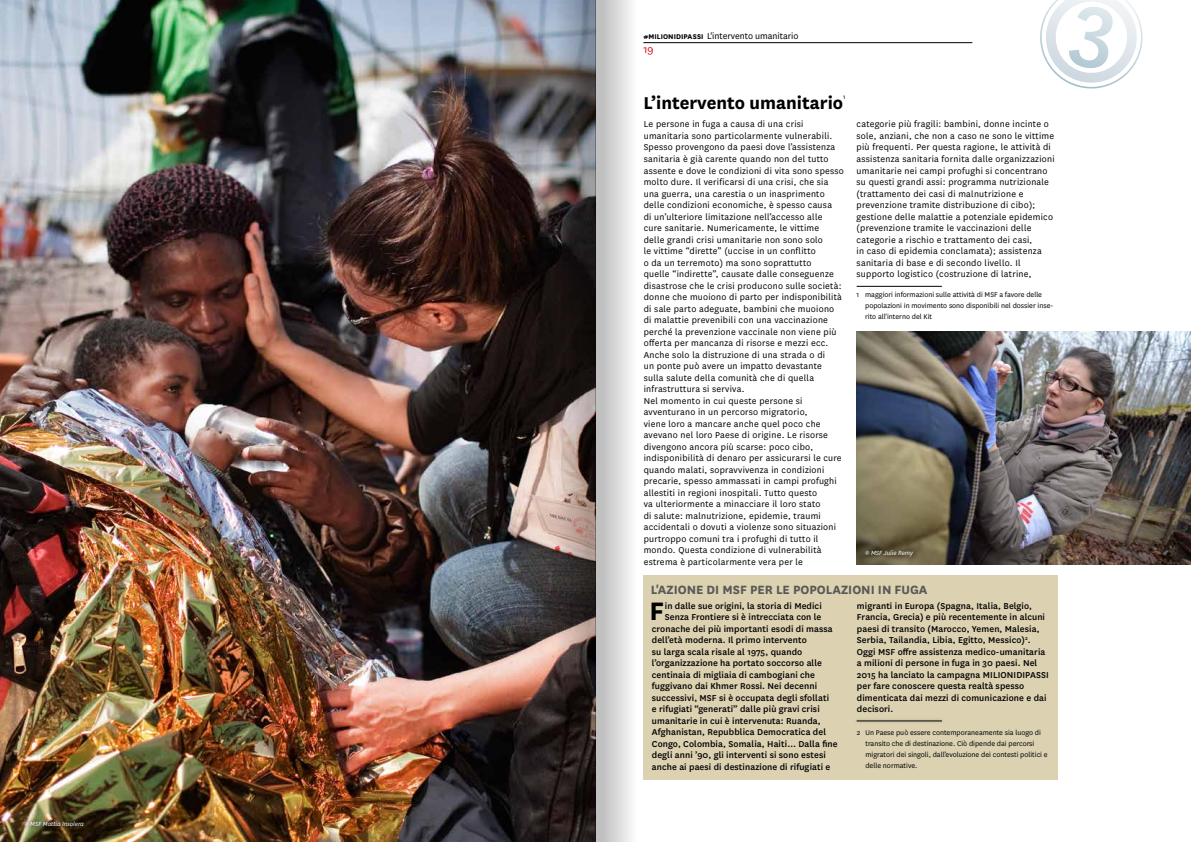
<style>
.page{position:relative;width:1191px;height:842px;background:#fff}
.page>*{position:absolute;margin:0;border:0;box-sizing:border-box;transform-origin:0 0}
.t1{font:700 29.5px "Medecins Sans";color:#000}
.t2{font:700 20px "Medecins Sans";color:#000}
.t3{font:700 14px "Medecins Sans";color:#585956}
.t4{font:12px "Medecins Sans";color:#db0812}
.t5{font:10px/11.5px "Medecins Sans";letter-spacing:.025em;color:#000}
.t6{font:500 10px/11.5px "Medecins Sans";letter-spacing:.01em;color:#000}
.t7{font:10px "Medecins Sans";color:#000}
.t8{font:8px/11px "Medecins Sans";color:#000}
.t9{font:italic 7px "Medecins Sans";letter-spacing:-.01em;color:#fff}
.t10{font:7px "Medecins Sans";color:#000}
.s1{font-weight:600;font-size:8px}
.s2{font-weight:700;font-size:8px}
</style>
<div class="page">
<hr style="left:643px;top:42px;width:329px;height:1px;background:#000">
<img style="left:0;top:0;width:553px;height:842px">
<img style="left:856px;top:332px;width:335px;height:232px">
<div style="left:643px;top:575px;width:414px;height:205px;background:#dcd2b2"></div>
<hr style="left:856px;top:286px;width:86px;height:1px;background:#000">
<div style="left:595px;top:0;width:43px;height:842px;background:linear-gradient(to right,#b7b5b5,#fefefe)"></div>
<img style="left:553px;top:0;width:42px;height:842px">
<div style="left:854px;top:717px;width:90px;height:7px;background:#000;opacity:.5"></div>
<hr style="left:856px;top:721px;width:86px;height:1px;background:#000">
<svg style="left:19px;top:816px;width:70px;height:15px"></svg>
<svg style="left:860px;top:545px;width:58px;height:17px"></svg>
<svg style="left:1040px;top:0;width:103px;height:89px"></svg>
<p class="t9" style="left:24px;top:819px;width:61px">® MSF Mattia Insolera</p>
<p class="t7" style="left:643px;top:29px;width:157px"><span class="s1">#</span><span class="s2">MILIONIDIPASSI</span> L'intervento umanitario</p>
<p class="t4" style="left:643px;top:41px;width:12px">19</p>
<h2 class="t2" style="left:643px;top:88px;width:201px">L’intervento umanitario</h2>
<p class="t10" style="left:843px;top:92px;width:4px">1</p>
<p class="t5" style="left:644px;top:118px;width:202px">Le persone in fuga a causa di una crisi umanitaria sono particolarmente vulnerabili.<br>Spesso provengono da paesi dove l’assistenza sanitaria è già carente quando non del tutto assente e dove le condizioni di vita sono spesso molto dure. Il verificarsi di una crisi, che sia una guerra, una carestia o un inasprimento delle condizioni economiche, è spesso causa<br>di un’ulteriore limitazione nell’accesso alle<br>cure sanitarie. Numericamente, le vittime<br>delle grandi crisi umanitarie non sono solo<br>le vittime “dirette” (uccise in un conflitto<br>o da un terremoto) ma sono soprattutto<br>quelle “indirette”, causate dalle conseguenze disastrose che le crisi producono sulle società: donne che muoiono di parto per indisponibilità di sale parto adeguate, bambini che muoiono di malattie prevenibili con una vaccinazione perché la prevenzione vaccinale non viene più offerta per mancanza di risorse e mezzi ecc.<br>Anche solo la distruzione di una strada o di<br>un ponte può avere un impatto devastante sulla salute della comunità che di quella infrastruttura si serviva.<br>Nel momento in cui queste persone si avventurano in un percorso migratorio,<br>viene loro a mancare anche quel poco che avevano nel loro Paese di origine. Le risorse divengono ancora più scarse: poco cibo, indisponibilità di denaro per assicurarsi le cure quando malati, sopravvivenza in condizioni precarie, spesso ammassati in campi profughi allestiti in regioni inospitali. Tutto questo<br>va ulteriormente a minacciare il loro stato<br>di salute: malnutrizione, epidemie, traumi accidentali o dovuti a violenze sono situazioni purtroppo comuni tra i profughi di tutto il mondo. Questa condizione di vulnerabilità estrema è particolarmente vera per le</p>
<p class="t5" style="left:856px;top:118px;width:199px">categorie più fragili: bambini, donne incinte o sole, anziani, che non a caso ne sono le vittime più frequenti. Per questa ragione, le attività di assistenza sanitaria fornita dalle organizzazioni umanitarie nei campi profughi si concentrano su questi grandi assi: programma nutrizionale (trattamento dei casi di malnutrizione e prevenzione tramite distribuzione di cibo); gestione delle malattie a potenziale epidemico (prevenzione tramite le vaccinazioni delle categorie a rischio e trattamento dei casi,<br>in caso di epidemia conclamata); assistenza sanitaria di base e di secondo livello. Il supporto logistico (costruzione di latrine,</p>
<p class="t8" style="left:865px;top:289px;width:190px;text-indent:-9px">1 maggiori informazioni sulle attività di MSF a favore delle popolazioni in movimento sono disponibili nel dossier inse&shy;rito all'interno del Kit</p>
<p class="t9" style="left:865px;top:549px;width:50px">® MSF Julie Remy</p>
<h3 class="t3" style="left:651px;top:580px;width:278px">L'AZIONE DI MSF PER LE POPOLAZIONI IN FUGA</h3>
<h1 class="t1" style="left:649px;top:590px;width:16px">F</h1>
<p class="t6" style="left:665px;top:600px;width:158px">in dalle sue origini, la storia di Medici</p>
<p class="t6" style="left:665px;top:611px;width:158px">Senza Frontiere si è intrecciata con le</p>
<p class="t6" style="left:652px;top:623px;width:182px">cronache dei più importanti esodi di massa</p>
<p class="t6" style="left:652px;top:634px;width:156px">dell’età moderna. Il primo intervento</p>
<p class="t6" style="left:652px;top:646px;width:152px">su larga scala risale al 1975, quando</p>
<p class="t6" style="left:652px;top:657px;width:171px">l’organizzazione ha portato soccorso alle</p>
<p class="t6" style="left:652px;top:669px;width:165px">centinaia di migliaia di cambogiani che</p>
<p class="t6" style="left:652px;top:680px;width:167px">fuggivano dai Khmer Rossi. Nei decenni</p>
<p class="t6" style="left:652px;top:692px;width:179px">successivi, MSF si è occupata degli sfollati</p>
<p class="t6" style="left:652px;top:703px;width:169px">e rifugiati “generati” dalle più gravi crisi</p>
<p class="t6" style="left:652px;top:715px;width:170px">umanitarie in cui è intervenuta: Ruanda,</p>
<p class="t6" style="left:652px;top:726px;width:176px">Afghanistan, Repubblica Democratica del</p>
<p class="t6" style="left:652px;top:738px;width:187px">Congo, Colombia, Somalia, Haiti… Dalla fine</p>
<p class="t6" style="left:652px;top:749px;width:175px">degli anni ’90, gli interventi si sono estesi</p>
<p class="t6" style="left:652px;top:761px;width:180px">anche ai paesi di destinazione di rifugiati e</p>
<p class="t6" style="left:857px;top:600px;width:193px">migranti in Europa (Spagna, Italia, Belgio, Francia, Grecia) e più recentemente in alcuni paesi di transito (Marocco, Yemen, Malesia, Serbia, Tailandia, Libia, Egitto, Messico)<sup>2</sup>.<br>Oggi MSF offre assistenza medico-umanitaria a milioni di persone in fuga in 30 paesi. Nel 2015 ha lanciato la campagna MILIONIDIPASSI per fare conoscere questa realtà spesso dimenticata dai mezzi di comunicazione e dai decisori.</p>
<p class="t8" style="left:865px;top:727px;width:184px;text-indent:-9px">2 Un Paese può essere contemporaneamente sia luogo di transito che di destinazione. Ciò dipende dai percorsi migratori dei singoli, dall’evoluzione dei contesti politici e delle normative.</p>
</div>
